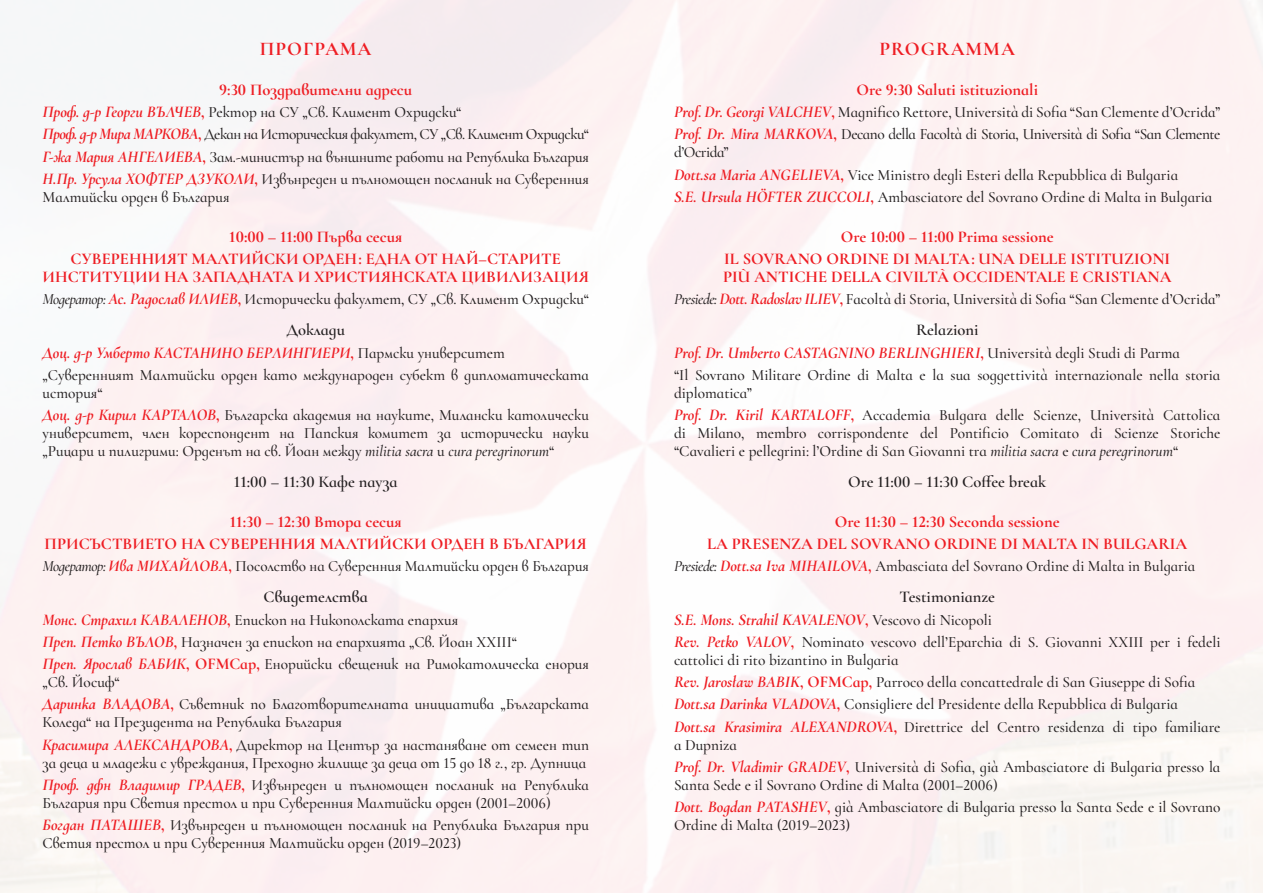
<style>
.page{position:relative;width:1263px;height:893px;background:#fff}
.page>*{position:absolute;margin:0;border:0;box-sizing:border-box;transform-origin:0 0}
.t1{font:700 19.5px "Cormorant Infant";letter-spacing:.05em;color:#ee1d23}
.t2{font:700 16.5px/18px "Cormorant Infant";color:#ee1d23;text-align:center}
.t3{font:italic 700 16.5px "Cormorant Infant";color:#ee1d23}
.t4{font:600 16.5px "Cormorant Infant";color:#231f20}
.t5{font:500 15.75px/18px "Cormorant Infant";color:#231f20}
.t6{font:500 15.75px/18px "Cormorant Infant";letter-spacing:-.03em;color:#231f20}
.t7{font:500 15.75px "Cormorant Infant";color:#231f20;scale:.96 1}
.s1{font-weight:700;font-style:italic;font-size:16.5px;color:#ee1d23}
.s2{font-weight:700;font-size:16.5px;color:#ee1d23}
.s3{font-style:italic}
.s4{font-style:normal}
.s5{font-weight:500;font-style:normal;font-size:15.75px;color:#231f20}
</style>
<div class="page">
<p class="t1" style="left:260px;top:37px;width:113px">ПРОГРАМА</p>
<p class="t2" style="left:219px;top:81px;width:194px">9:30 Поздравителни адреси</p>
<p class="t5" style="left:43px;top:103px;width:420px"><span class="s1">Проф. д-р Георги ВЪЛЧЕВ</span><span class="s2">,</span> Ректор на СУ „Св. Климент Охридски“</p>
<p class="t6" style="left:43px;top:125px;width:548px"><span class="s1">Проф. д-р Мира МАРКОВА</span><span class="s2">,</span> Декан на Историческия факултет, СУ „Св. Климент Охридски“</p>
<p class="t5" style="left:43px;top:148px;width:548px"><span class="s1">Г-жа Мария АНГЕЛИЕВА</span><span class="s2">,</span> Зам.-министър на външните работи на Република България</p>
<p class="t5" style="left:43px;top:170px;width:548px"><span class="s1">Н.Пр. Урсула ХОФТЕР ДЗУКОЛИ</span><span class="s2">,</span> Извънреден и пълномощен посланик на Суверенния<br>Малтийски орден в България</p>
<p class="t2" style="left:229px;top:227px;width:174px">10:00 – 11:00 Първа сесия</p>
<p class="t2" style="left:43px;top:250px;width:548px">СУВЕРЕННИЯТ МАЛТИЙСКИ ОРДЕН : ЕДНА ОТ НАЙ–СТАРИТЕ<br>ИНСТИТУЦИИ НА ЗАПАДНАТА И ХРИСТИЯНСКАТА ЦИВИЛИЗАЦИЯ</p>
<p class="t5" style="left:43px;top:290px;width:548px"><span class="s3">Модератор:</span> <span class="s1">Aс. Радослав ИЛИЕВ</span><span class="s2">,</span> Исторически факултет, СУ „Св. Климент Охридски“</p>
<p class="t4" style="left:286px;top:320px;width:60px">Доклади</p>
<p class="t3" style="left:43px;top:339px;width:464px">Доц. д-р Умберто КАСТАНИНО БЕРЛИНГИЕРИ<span class="s4">,</span> <span class="s5">Пармски университет</span></p>
<p class="t5" style="left:43px;top:366px;width:548px">„Суверенният Малтийски орден като международен субект в дипломатическата история“</p>
<p class="t5" style="left:43px;top:406px;width:548px;text-align:justify"><span class="s1">Доц. д-р Кирил КАРТАЛОВ</span><span class="s2">,</span> Българска академия на науките, Милански католически университет, член кореспондент на Папския комитет за исторически науки „Рицари и пилигрими: Орденът на св. Йоан между <span class="s3">militia sacra</span> и <span class="s3">cura peregrinorum</span>“</p>
<p class="t4" style="left:234px;top:472px;width:165px">11:00 – 11:30 Кафе пауза</p>
<p class="t2" style="left:230px;top:512px;width:173px">11:30 – 12:30 Втора сесия</p>
<p class="t2" style="left:45px;top:535px;width:544px">ПРИСЪСТВИЕТО НА СУВЕРЕННИЯ МАЛТИЙСКИ ОРДЕН В БЪЛГАРИЯ</p>
<p class="t7" style="left:43px;top:557px;width:571px"><span class="s3">Модератор:</span> <span class="s1">Ива МИХАЙЛОВА</span><span class="s2">,</span> Посолство на Суверенния Малтийски орден в България</p>
<p class="t4" style="left:264px;top:587px;width:106px">Свидетелства</p>
<p class="t5" style="left:43px;top:610px;width:417px"><span class="s1">Монс. Страхил КАВАЛЕНОВ</span><span class="s2">,</span> Епископ на Никополската епархия</p>
<p class="t5" style="left:43px;top:633px;width:476px"><span class="s1">Преп. Петко ВЪЛОВ</span><span class="s2">,</span> Назначен за епископ на епархията „Св. Йоан XXIII“</p>
<p class="t5" style="left:43px;top:655px;width:548px"><span class="s1">Преп. Ярослав БАБИК</span><span class="s2">, OFMCap,</span> Енорийски свещеник на Римокатолическа енория „Св. Йосиф“</p>
<p class="t5" style="left:43px;top:695px;width:548px"><span class="s1">Даринка ВЛАДОВА</span><span class="s2">,</span> Съветник по Благотворителната инициатива „Българската<br>Коледа“ на Президента на Република България</p>
<p class="t5" style="left:43px;top:735px;width:548px"><span class="s1">Красимира АЛЕКСАНДРОВА</span><span class="s2">,</span> Директор на Център за настаняване от семеен тип за деца и младежи с увреждания, Преходно жилище за деца от 15 до 18 г., гр. Дупница</p>
<p class="t5" style="left:43px;top:776px;width:548px"><span class="s1">Проф. дфн Владимир ГРАДЕВ</span><span class="s2">,</span> Извънреден и пълномощен посланик на Република<br>България при Светия престол и при Суверенния Малтийски орден (2001–2006)</p>
<p class="t5" style="left:43px;top:816px;width:548px"><span class="s1">Богдан ПАТАШЕВ</span><span class="s2">,</span> Извънреден и пълномощен посланик на Република България при<br>Светия престол и при Суверенния Малтийски орден (2019–2023)</p>
<p class="t1" style="left:879px;top:37px;width:137px">PROGRAMMA</p>
<p class="t2" style="left:856px;top:81px;width:183px">Ore 9:30 Saluti istituzionali</p>
<p class="t5" style="left:674px;top:103px;width:548px"><span class="s1">Prof. Dr. Georgi VALCHEV</span><span class="s2">,</span> Magnifico Rettore, Università di Sofia “San Clemente d’Ocrida”</p>
<p class="t6" style="left:674px;top:125px;width:548px"><span class="s1">Prof. Dr. Mira MARKOVA</span><span class="s2">,</span> Decano della Facoltà di Storia, Università di Sofia “San Clemente d’Ocrida”</p>
<p class="t5" style="left:674px;top:166px;width:506px"><span class="s1">Dott.sa Maria ANGELIEVA</span><span class="s2">,</span> Vice Ministro degli Esteri della Repubblica di Bulgaria</p>
<p class="t5" style="left:674px;top:188px;width:540px"><span class="s1">S.E. Ursula HÖFTER ZUCCOLI</span><span class="s2">,</span> Ambasciatore del Sovrano Ordine di Malta in Bulgaria</p>
<p class="t2" style="left:841px;top:227px;width:214px">Ore 10:00 – 11:00 Prima sessione</p>
<p class="t2" style="left:723px;top:250px;width:450px;text-align:left">IL SOVRANO ORDINE DI MALTA : UNA DELLE ISTITUZIONI<br>PIÙ ANTICHE DELLA CIVILTÀ OCCIDENTALE E CRISTIANA</p>
<p class="t5" style="left:674px;top:290px;width:548px"><span class="s3">Presiede:</span> <span class="s1">Dott. Radoslav ILIEV</span><span class="s2">,</span> Facoltà di Storia, Università di Sofia “San Clemente d’Ocrida”</p>
<p class="t4" style="left:916px;top:320px;width:64px">Relazioni</p>
<p class="t3" style="left:674px;top:339px;width:507px">Prof. Dr. Umberto CASTAGNINO BERLINGHIERI<span class="s4">,</span> <span class="s5">Università degli Studi di Parma</span></p>
<p class="t5" style="left:674px;top:366px;width:548px">“Il Sovrano Militare Ordine di Malta e la sua soggettività internazionale nella storia diplomatica”</p>
<p class="t5" style="left:674px;top:406px;width:548px;text-align:justify"><span class="s1">Prof. Dr. Kiril KARTALOFF</span><span class="s2">,</span> Accademia Bulgara delle Scienze, Università Cattolica di Milano, membro corrispondente del Pontificio Comitato di Scienze Storiche “Cavalieri e pellegrini: l’Ordine di San Giovanni tra <span class="s3">militia sacra</span> e <span class="s3">cura peregrinorum</span>“</p>
<p class="t4" style="left:848px;top:472px;width:199px">Ore 11:00 – 11:30 Coffee break</p>
<p class="t2" style="left:835px;top:512px;width:226px">Ore 11:30 – 12:30 Seconda sessione</p>
<p class="t2" style="left:707px;top:535px;width:482px">LA PRESENZA DEL SOVRANO ORDINE DI MALTA IN BULGARIA</p>
<p class="t7" style="left:674px;top:557px;width:544px"><span class="s3">Presiede:</span> <span class="s1">Dott.sa Iva MIHAILOVA</span><span class="s2">,</span> Ambasciata del Sovrano Ordine di Malta in Bulgaria</p>
<p class="t4" style="left:899px;top:587px;width:97px">Testimonianze</p>
<p class="t3" style="left:674px;top:606px;width:319px">S.E. Mons. Strahil KAVALENOV<span class="s4">,</span> <span class="s5">Vescovo di Nicopoli</span></p>
<p class="t5" style="left:674px;top:633px;width:548px"><span class="s1">Rev. Petko VALOV</span><span class="s2">,</span> Nominato vescovo dell’Eparchia di S. Giovanni XXIII per i fedeli cattolici di rito bizantino in Bulgaria</p>
<p class="t5" style="left:674px;top:673px;width:523px"><span class="s1">Rev. Jarosław BABIK</span><span class="s2">, OFMCap,</span> Parroco della concattedrale di San Giuseppe di Sofia</p>
<p class="t5" style="left:674px;top:695px;width:505px"><span class="s1">Dott.sa Darinka VLADOVA</span><span class="s2">,</span> Consigliere del Presidente della Repubblica di Bulgaria</p>
<p class="t5" style="left:674px;top:717px;width:548px"><span class="s1">Dott.sa Krasimira ALEXANDROVA</span><span class="s2">,</span> Direttrice del Centro residenza di tipo familiare a Dupniza</p>
<p class="t5" style="left:674px;top:758px;width:548px"><span class="s1">Prof. Dr. Vladimir GRADEV</span><span class="s2">,</span> Università di Sofia, già Ambasciatore di Bulgaria presso la<br>Santa Sede e il Sovrano Ordine di Malta (2001–2006)</p>
<p class="t5" style="left:674px;top:798px;width:548px"><span class="s1">Dott. Bogdan PATASHEV</span><span class="s2">,</span> già Ambasciatore di Bulgaria presso la Santa Sede e il Sovrano<br>Ordine di Malta (2019–2023)</p>
</div>
